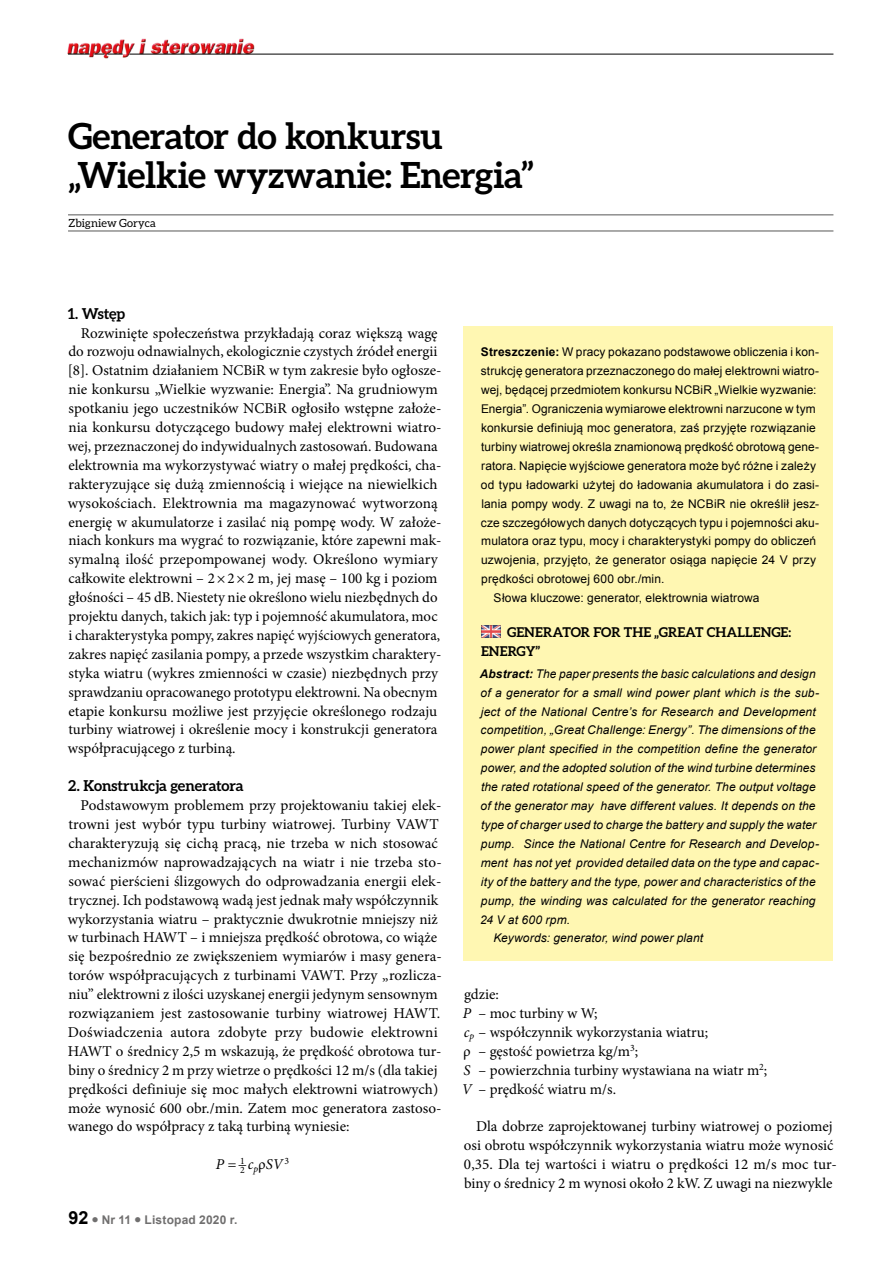
<style>
.page{position:relative;width:893px;height:1263px;background:#fff}
.page>*{position:absolute;margin:0;border:0;box-sizing:border-box;transform-origin:0 0}
.t1{font:700 36px/39px "Aleo";letter-spacing:-.01em;color:#000}
.t2{font:15px/18.9px "Minion Pro";letter-spacing:.005em;color:#000}
.t3{font:700 15px "Aleo";letter-spacing:-.01em;color:#000}
.t4{font:italic 15px "Minion Pro";color:#000}
.t5{font:700 13.5px/18.9px "Aleo";letter-spacing:.005em;color:#000}
.t6{font:italic 12px "Arial";letter-spacing:.01em;color:#000}
.t7{font:12px "Arial";letter-spacing:.01em;color:#000}
.t8{font:700 12px "Arial";letter-spacing:.015em;color:#706f6f}
.t9{font:11.25px "Aleo";letter-spacing:.01em;color:#000}
.s1{font-style:normal}
.s2{font-size:18px;color:#000}
.s3{font-weight:700}
.s4{font-style:italic}
</style>
<div class="page">
<img style="left:67px;top:38px;width:190px;height:21px">
<hr style="left:129px;top:54px;width:704px;height:1px;background:#000">
<svg style="left:68px;top:54px;width:55px;height:1px"></svg>
<hr style="left:68px;top:215px;width:765px;height:1px;background:#575756">
<hr style="left:68px;top:231px;width:765px;height:1px;background:#575756">
<div style="left:463px;top:326px;width:370px;height:635px;background:#fff7b2"></div>
<img style="left:481px;top:625px;width:19px;height:12px">
<h1 class="t1" style="left:68px;top:115px;width:467px">Generator do konkursu „Wielkie wyzwanie: Energia”</h1>
<p class="t9" style="left:68px;top:216px;width:89px">Zbigniew Goryca</p>
<p class="t3" style="left:68px;top:305px;width:59px">1. Wstęp</p>
<p class="t2" style="left:68px;top:323px;width:375px;text-indent:13px">Rozwinięte społeczeństwa przykładają coraz większą wagę do rozwoju odnawialnych, ekologicznie czystych źródeł energii [8]. Ostatnim działaniem NCBiR w tym zakresie było ogłosze&shy;nie konkursu „Wielkie wyzwanie: Energia”. Na grudniowym spotkaniu jego uczestników NCBiR ogłosiło wstępne założe&shy;nia konkursu dotyczącego budowy małej elektrowni wiatro&shy;wej, przeznaczonej do indywidualnych zastosowań. Budowana elektrownia ma wykorzystywać wiatry o małej prędkości, cha&shy;rakteryzujące się dużą zmiennością i wiejące na niewielkich wysokościach. Elektrownia ma magazynować wytworzoną energię w akumulatorze i zasilać nią pompę wody. W założe&shy;niach konkurs ma wygrać to rozwiązanie, które zapewni mak&shy;symalną ilość przepompowanej wody. Określono wymiary całkowite elektrowni – 2×2×2 m, jej masę – 100 kg i poziom głośności – 45 dB. Niestety nie określono wielu niezbędnych do projektu danych, takich jak: typ i pojemność akumulatora, moc i charakterystyka pompy, zakres napięć wyjściowych generatora, zakres napięć zasilania pompy, a przede wszystkim charaktery&shy;styka wiatru (wykres zmienności w czasie) niezbędnych przy sprawdzaniu opracowanego prototypu elektrowni. Na obecnym etapie konkursu możliwe jest przyjęcie określonego rodzaju turbiny wiatrowej i określenie mocy i konstrukcji generatora współpracującego z turbiną.</p>
<p class="t3" style="left:68px;top:777px;width:177px">2. Konstrukcja generatora</p>
<p class="t2" style="left:68px;top:796px;width:376px;text-indent:13px">Podstawowym problemem przy projektowaniu takiej elek&shy;trowni jest wybór typu turbiny wiatrowej. Turbiny VAWT charakteryzują się cichą pracą, nie trzeba w nich stosować mechanizmów naprowadzających na wiatr i nie trzeba sto&shy;sować pierścieni ślizgowych do odprowadzania energii elek&shy;trycznej. Ich podstawową wadą jest jednak mały współczynnik wykorzystania wiatru – praktycznie dwukrotnie mniejszy niż w turbinach HAWT – i mniejsza prędkość obrotowa, co wiąże się bezpośrednio ze zwiększeniem wymiarów i masy genera&shy;torów współpracujących z turbinami VAWT. Przy „rozlicza&shy;niu” elektrowni z ilości uzyskanej energii jedynym sensownym rozwiązaniem jest zastosowanie turbiny wiatrowej HAWT.<br>Doświadczenia autora zdobyte przy budowie elektrowni HAWT o średnicy 2,5 m wskazują, że prędkość obrotowa tur&shy;biny o średnicy 2 m przy wietrze o prędkości 12 m/s (dla takiej prędkości definiuje się moc małych elektrowni wiatrowych) może wynosić 600 obr./min. Zatem moc generatora zastoso&shy;wanego do współpracy z taką turbiną wyniesie:</p>
<p class="t4" style="left:216px;top:1154px;width:75px">P = <sup>1</sup><span class="s1">–</span><sub>2</sub> c<sub>p</sub><span class="s1">ρ</span>SV<sup>3</sup></p>
<p class="t8" style="left:68px;top:1212px;width:170px"><span class="s2">92</span> ● Nr 11 ● Listopad 2020 r.</p>
<p class="t7" style="left:481px;top:344px;width:340px"><span class="s3">Streszczenie:</span> W pracy pokazano podstawowe obliczenia i kon-</p>
<p class="t7" style="left:481px;top:363px;width:340px">strukcję generatora przeznaczonego do małej elektrowni wiatro-</p>
<p class="t7" style="left:481px;top:382px;width:337px">wej, będącej przedmiotem konkursu NCBiR „Wielkie wyzwanie:</p>
<p class="t7" style="left:481px;top:401px;width:336px">Energia”. Ograniczenia wymiarowe elektrowni narzucone w tym</p>
<p class="t7" style="left:481px;top:420px;width:336px">konkursie definiują moc generatora, zaś przyjęte rozwiązanie</p>
<p class="t7" style="left:481px;top:439px;width:340px">turbiny wiatrowej określa znamionową prędkość obrotową gene-</p>
<p class="t7" style="left:481px;top:458px;width:336px">ratora. Napięcie wyjściowe generatora może być różne i zależy</p>
<p class="t7" style="left:481px;top:477px;width:340px">od typu ładowarki użytej do ładowania akumulatora i do zasi-</p>
<p class="t7" style="left:481px;top:496px;width:339px">lania pompy wody. Z uwagi na to, że NCBiR nie określił jesz-</p>
<p class="t7" style="left:481px;top:514px;width:340px">cze szczegółowych danych dotyczących typu i pojemności aku-</p>
<p class="t7" style="left:481px;top:533px;width:337px">mulatora oraz typu, mocy i charakterystyki pompy do obliczeń</p>
<p class="t7" style="left:481px;top:552px;width:336px">uzwojenia, przyjęto, że generator osiąga napięcie 24 V przy</p>
<p class="t7" style="left:481px;top:571px;width:185px">prędkości obrotowej 600 obr./min.</p>
<p class="t7" style="left:494px;top:590px;width:267px">Słowa kluczowe: generator, elektrownia wiatrowa</p>
<p class="t5" style="left:481px;top:622px;width:312px;text-indent:26px">GENERATOR FOR THE „GREAT CHALLENGE:<br>ENERGY”</p>
<p class="t6" style="left:480px;top:666px;width:337px"><span class="s3">Abstract:</span> The paper presents the basic calculations and design</p>
<p class="t6" style="left:481px;top:685px;width:340px">of a generator for a small wind power plant which is the sub-</p>
<p class="t6" style="left:481px;top:704px;width:336px">ject of the National Centre’s for Research and Development</p>
<p class="t6" style="left:481px;top:722px;width:336px">competition, „Great Challenge: Energy”. The dimensions of the</p>
<p class="t6" style="left:481px;top:741px;width:337px">power plant specified in the competition define the generator</p>
<p class="t6" style="left:481px;top:760px;width:336px">power, and the adopted solution of the wind turbine determines</p>
<p class="t6" style="left:481px;top:779px;width:336px">the rated rotational speed of the generator. The output voltage</p>
<p class="t6" style="left:481px;top:798px;width:337px">of the generator may have different values. It depends on the</p>
<p class="t6" style="left:481px;top:817px;width:337px">type of charger used to charge the battery and supply the water</p>
<p class="t6" style="left:481px;top:836px;width:340px">pump. Since the National Centre for Research and Develop-</p>
<p class="t6" style="left:481px;top:855px;width:340px">ment has not yet provided detailed data on the type and capac-</p>
<p class="t6" style="left:481px;top:874px;width:336px">ity of the battery and the type, power and characteristics of the</p>
<p class="t6" style="left:481px;top:893px;width:336px">pump, the winding was calculated for the generator reaching</p>
<p class="t6" style="left:480px;top:911px;width:92px">24 V at 600 rpm.</p>
<p class="t6" style="left:493px;top:930px;width:211px">Keywords: generator, wind power plant</p>
<p class="t2" style="left:462px;top:985px;width:307px">gdzie:<br><span class="s4">P</span> – moc turbiny w W;<br><span class="s4">c</span><sub>p</sub> – współczynnik wykorzystania wiatru;<br>ρ – gęstość powietrza kg/m<sup>3</sup>;<br><span class="s4">S</span> – powierzchnia turbiny wystawiana na wiatr m<sup>2</sup>;<br><span class="s4">V</span> – prędkość wiatru m/s.</p>
<p class="t2" style="left:464px;top:1117px;width:375px;text-align:center">Dla dobrze zaprojektowanej turbiny wiatrowej o poziomej osi obrotu współczynnik wykorzystania wiatru może wynosić 0,35. Dla tej wartości i wiatru o prędkości 12 m/s moc tur&shy;biny o średnicy 2 m wynosi około 2 kW. Z uwagi na niezwykle</p>
</div>
